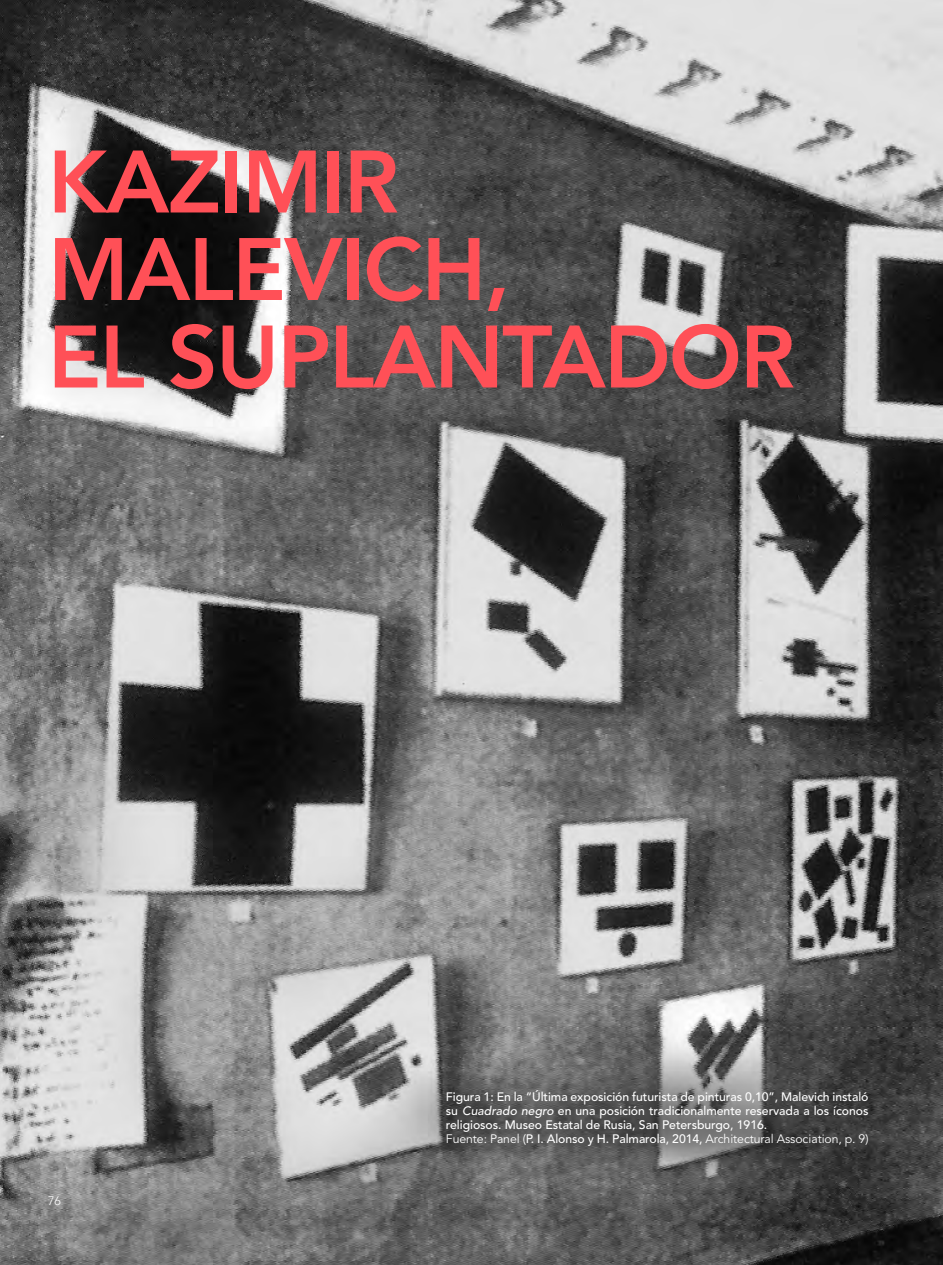
<style>
.page{position:relative;width:943px;height:1265px;background:#fff}
.page>*{position:absolute;margin:0;border:0;box-sizing:border-box;transform-origin:0 0}
._11-Titulo_Inicio_Ar{font:800 87.5px/87.5px "Avenir LT Std";letter-spacing:-.02em;color:#ff5057}
._8-_Pie_fotografías{font:500 12.25px/14px "Avenir LT Std";letter-spacing:-.005em;color:#fff;text-align:justify}
._8-_Pie_fotografías-2{font:12.25px "Avenir LT Std";letter-spacing:-.005em;color:#fff}
.t1{font:300 12.25px "Avenir LT Std";color:#fff}
.s1{font-style:italic}
.s2{font-weight:500}
</style>
<div class="page">
<img style="left:0;top:0;width:943px;height:1265px">
<p class="_11-Titulo_Inicio_Ar" style="left:48px;top:139px;width:748px">KAZIMIR<br>MALEVICH,<br>EL SUPLANTADOR</p>
<p class="t1" style="left:48px;top:1194px;width:14px">76</p>
<p class="_8-_Pie_fotografías" style="left:446px;top:1090px;width:424px">Figura 1: En la “Última exposición futurista de pinturas 0,10”, Malevich instaló su <span class="s1">Cuadrado negro</span> en una posición tradicionalmente reservada a los íconos religiosos. Museo Estatal de Rusia, San Petersburgo, 1916.</p>
<p class="_8-_Pie_fotografías-2" style="left:446px;top:1132px;width:424px">Fuente: Panel (<span class="s2">P. I. Alonso y H. Palmarola, 2014,</span> Architectural Association, p. 9)</p>
</div>
